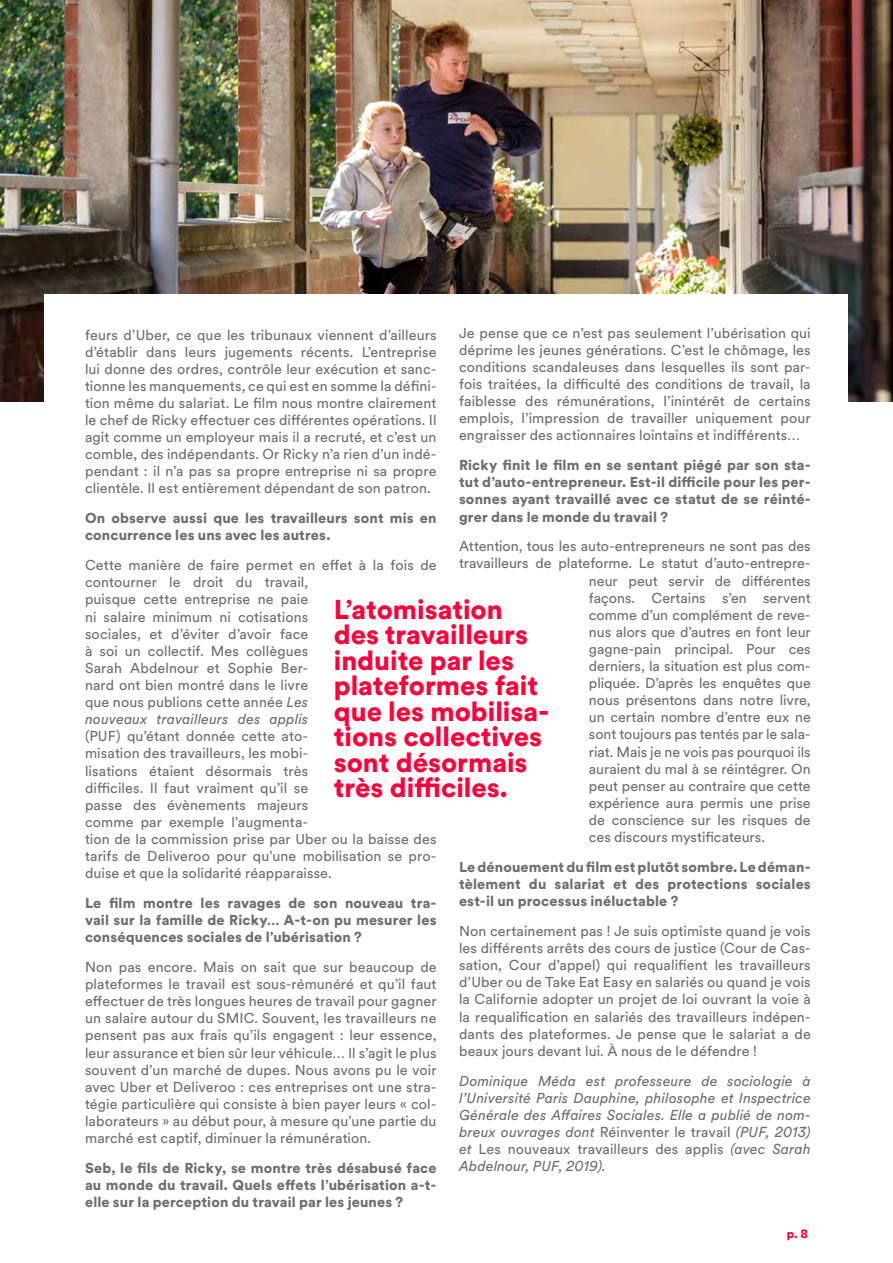
<style>
.page{position:relative;width:893px;height:1263px;background:#fff}
.page>*{position:absolute;margin:0;border:0;box-sizing:border-box;transform-origin:0 0}
.t1{font:900 27px/25.5px "Circular Spotify Text";color:#ff0039}
.t2{font:14.25px/17.1px "Circular Spotify Text";letter-spacing:.005em;color:#6d6e71;text-align:justify}
.t3{font:900 14.25px/17.1px "Circular Spotify Text";letter-spacing:.01em;color:#6d6e71;text-align:justify}
.t4{font:italic 14.25px/17.1px "Circular Spotify Text";letter-spacing:.005em;color:#6d6e71;text-align:justify}
.t5{font:900 12px "Circular Spotify Text";color:#ff0039}
.s1{font-style:normal}
.s2{font-style:italic}
</style>
<div class="page">
<img style="left:0;top:0;width:893px;height:402px">
<div style="left:45px;top:294px;width:803px;height:281px;background:#fff"></div>
<p class="t2" style="left:459px;top:324px;width:353px">Je pense que ce n’est pas seulement l’ubérisation qui déprime les jeunes générations. C’est le chômage, les conditions scandaleuses dans lesquelles ils sont par&shy;fois traitées, la difficulté des conditions de travail, la faiblesse des rémunérations, l’inintérêt de certains emplois, l’impression de travailler uniquement pour engraisser des actionnaires lointains et indifférents…</p>
<p class="t3" style="left:459px;top:457px;width:353px">Ricky finit le film en se sentant piégé par son sta&shy;tut d’auto-entrepreneur. Est-il difficile pour les per&shy;sonnes ayant travaillé avec ce statut de se réinté&shy;grer dans le monde du travail ?</p>
<p class="t2" style="left:459px;top:538px;width:353px">Attention, tous les auto-entrepreneurs ne sont pas des</p>
<p class="t2" style="left:459px;top:555px;width:353px">travailleurs de plateforme. Le statut d’auto-entrepre-</p>
<p class="t2" style="left:589px;top:572px;width:223px">neur peut servir de différentes</p>
<p class="t2" style="left:589px;top:589px;width:223px">façons. Certains s’en servent</p>
<p class="t2" style="left:589px;top:606px;width:223px">comme d’un complément de reve-</p>
<p class="t2" style="left:589px;top:624px;width:223px">nus alors que d’autres en font leur</p>
<p class="t2" style="left:589px;top:641px;width:223px">gagne-pain principal. Pour ces</p>
<p class="t2" style="left:589px;top:658px;width:223px">derniers, la situation est plus com-</p>
<p class="t2" style="left:589px;top:675px;width:223px">pliquée. D’après les enquêtes que</p>
<p class="t2" style="left:589px;top:692px;width:223px">nous présentons dans notre livre,</p>
<p class="t2" style="left:589px;top:709px;width:223px">un certain nombre d’entre eux ne</p>
<p class="t2" style="left:589px;top:726px;width:223px">sont toujours pas tentés par le sala-</p>
<p class="t2" style="left:589px;top:743px;width:223px">riat. Mais je ne vois pas pourquoi ils</p>
<p class="t2" style="left:589px;top:760px;width:223px">auraient du mal à se réintégrer. On</p>
<p class="t2" style="left:589px;top:777px;width:223px">peut penser au contraire que cette</p>
<p class="t2" style="left:589px;top:795px;width:223px">expérience aura permis une prise</p>
<p class="t2" style="left:589px;top:812px;width:223px">de conscience sur les risques de</p>
<p class="t2" style="left:589px;top:829px;width:177px">ces discours mystificateurs.</p>
<p class="t3" style="left:459px;top:859px;width:353px">Le dénouement du film est plutôt sombre. Le déman&shy;tèlement du salariat et des protections sociales est-il un processus inéluctable ?</p>
<p class="t2" style="left:459px;top:923px;width:353px">Non certainement pas ! Je suis optimiste quand je vois les différents arrêts des cours de justice (Cour de Cas&shy;sation, Cour d’appel) qui requalifient les travailleurs d’Uber ou de Take Eat Easy en salariés ou quand je vois la Californie adopter un projet de loi ouvrant la voie à la requalification en salariés des travailleurs indépen&shy;dants des plateformes. Je pense que le salariat a de beaux jours devant lui. À nous de le défendre !</p>
<p class="t4" style="left:459px;top:1072px;width:353px">Dominique Méda est professeure de sociologie à l’Université Paris Dauphine, philosophe et Inspectrice Générale des Affaires Sociales. Elle a publié de nom&shy;breux ouvrages dont <span class="s1">Réinventer le travail</span> (PUF, 2013) et <span class="s1">Les nouveaux travailleurs des applis</span> (avec Sarah Abdelnour, PUF, 2019).</p>
<p class="t2" style="left:85px;top:326px;width:353px">feurs d’Uber, ce que les tribunaux viennent d’ailleurs d’établir dans leurs jugements récents. L’entreprise lui donne des ordres, contrôle leur exécution et sanc&shy;tionne les manquements, ce qui est en somme la défini&shy;tion même du salariat. Le film nous montre clairement le chef de Ricky effectuer ces différentes opérations. Il agit comme un employeur mais il a recruté, et c’est un comble, des indépendants. Or Ricky n’a rien d’un indé&shy;pendant : il n’a pas sa propre entreprise ni sa propre clientèle. Il est entièrement dépendant de son patron.</p>
<p class="t3" style="left:85px;top:510px;width:353px">On observe aussi que les travailleurs sont mis en concurrence les uns avec les autres.</p>
<p class="t2" style="left:85px;top:557px;width:353px;text-align:left">Cette manière de faire permet en effet à la fois de contourner le droit du travail,<br>puisque cette entreprise ne paie<br>ni salaire minimum ni cotisations<br>sociales, et d’éviter d’avoir face<br>à soi un collectif. Mes collègues<br>Sarah Abdelnour et Sophie Ber-<br>nard ont bien montré dans le livre<br>que nous publions cette année <span class="s2">Les<br>nouveaux travailleurs des applis</span></p>
<p class="t2" style="left:85px;top:728px;width:353px;text-align:left">(PUF) qu’étant donnée cette ato-<br>misation des travailleurs, les mobi-<br>lisations étaient désormais très<br>difficiles. Il faut vraiment qu’il se<br>passe des évènements majeurs<br>comme par exemple l’augmenta-<br>tion de la commission prise par Uber ou la baisse des tarifs de Deliveroo pour qu’une mobilisation se pro&shy;duise et que la solidarité réapparaisse.</p>
<p class="t3" style="left:85px;top:895px;width:353px">Le film montre les ravages de son nouveau tra&shy;vail sur la famille de Ricky… A-t-on pu mesurer les conséquences sociales de l’ubérisation ?</p>
<p class="t2" style="left:85px;top:959px;width:353px">Non pas encore. Mais on sait que sur beaucoup de plateformes le travail est sous-rémunéré et qu’il faut effectuer de très longues heures de travail pour gagner un salaire autour du SMIC. Souvent, les travailleurs ne pensent pas aux frais qu’ils engagent : leur essence, leur assurance et bien sûr leur véhicule… Il s’agit le plus souvent d’un marché de dupes. Nous avons pu le voir avec Uber et Deliveroo : ces entreprises ont une stra&shy;tégie particulière qui consiste à bien payer leurs « col&shy;laborateurs » au début pour, à mesure qu’une partie du marché est captif, diminuer la rémunération.</p>
<p class="t3" style="left:85px;top:1159px;width:353px">Seb, le fils de Ricky, se montre très désabusé face au monde du travail. Quels effets l’ubérisation a-t&shy;elle sur la perception du travail par les jeunes ?</p>
<h1 class="t1" style="left:334px;top:597px;width:217px">L’atomisation des travailleurs induite par les plateformes fait que les mobilisa&shy;tions collectives sont désormais très difficiles.</h1>
<p class="t5" style="left:760px;top:1225px;width:50px">1. p. 8</p>
</div>
